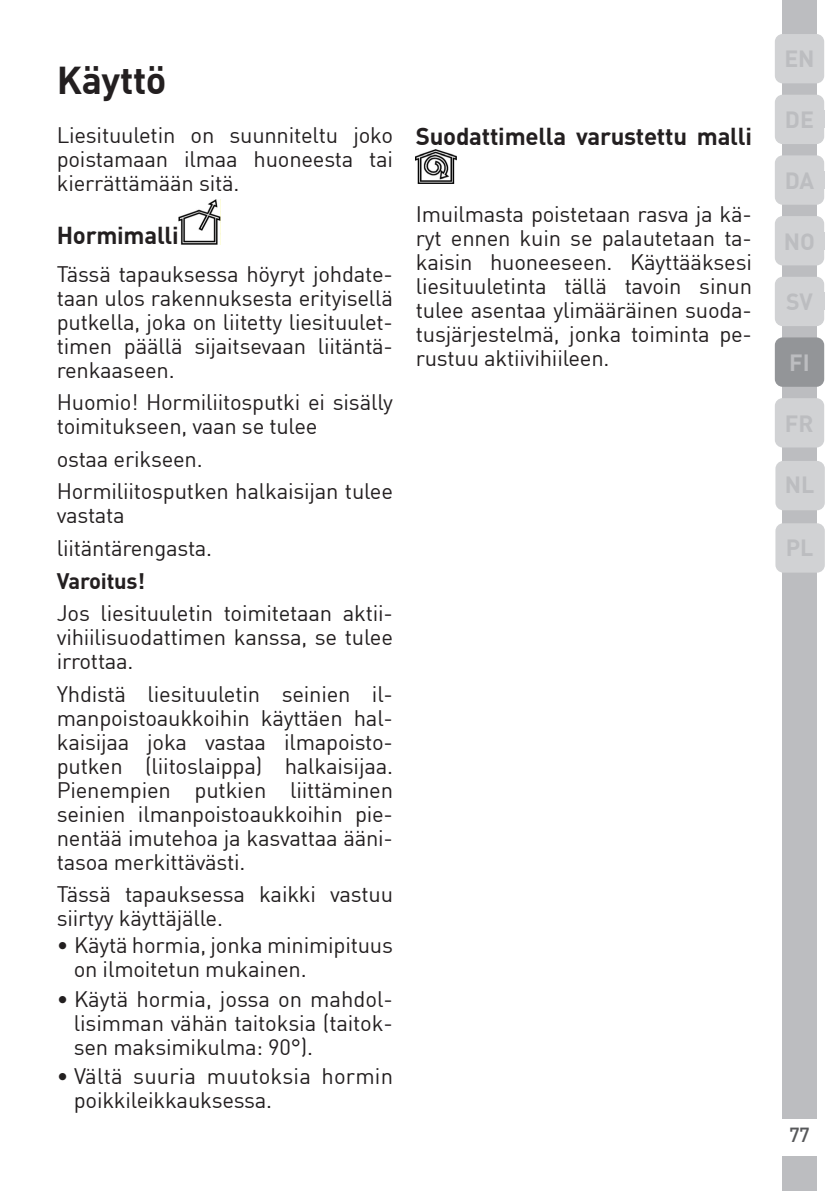
<style>
.page{position:relative;width:840px;height:1191px;background:#fff}
.page>*{position:absolute;margin:0;border:0;box-sizing:border-box;transform-origin:0 0}
.Unite_Baslik_Icerik{font:700 38px "Grundig DIN";letter-spacing:-.01em;color:#231f20}
.Alt_Baslik_Icerik{font:700 24px "Grundig DIN";letter-spacing:-.01em;color:#231f20}
.t1{font:700 23px "Grundig DIN";color:#bcbdc0}
.t2{font:700 23px "Grundig DIN";color:#bcbdc0}
.Duz_Metin{font:22px/24px "Grundig DIN";letter-spacing:-.01em;color:#231f20;text-align:justify}
.Duz_Metin-2{font:700 22px "Grundig DIN";letter-spacing:-.01em;color:#231f20}
.Sayfa_numarası{font:20px "Grundig DIN Medium";color:#57585a}
</style>
<div class="page">
<div style="left:782px;top:1157px;width:34px;height:34px;background:#bcbdc0"></div>
<div style="left:782px;top:0;width:34px;height:1119px;background:#bcbdc0"></div>
<div style="left:774px;top:34px;width:49px;height:49px;background:#d1d2d4;border-radius:8px"></div>
<div style="left:774px;top:95px;width:49px;height:49px;background:#d1d2d4;border-radius:8px"></div>
<div style="left:774px;top:155px;width:49px;height:50px;background:#d1d2d4;border-radius:8px"></div>
<div style="left:774px;top:216px;width:49px;height:49px;background:#d1d2d4;border-radius:8px"></div>
<div style="left:774px;top:277px;width:49px;height:49px;background:#d1d2d4;border-radius:8px"></div>
<div style="left:774px;top:337px;width:49px;height:50px;background:#939598;border-radius:8px"></div>
<img style="left:178px;top:199px;width:43px;height:45px">
<img style="left:415px;top:149px;width:41px;height:35px">
<div style="left:775px;top:461px;width:49px;height:49px;background:#d1d2d4;border-radius:8px"></div>
<div style="left:774px;top:398px;width:49px;height:49px;background:#d1d2d4;border-radius:8px"></div>
<div style="left:775px;top:523px;width:49px;height:49px;background:#d1d2d4;border-radius:8px"></div>
<p class="Unite_Baslik_Icerik" style="left:57px;top:55px;width:111px">Käyttö</p>
<p class="Duz_Metin" style="left:57px;top:123px;width:337px">Liesituuletin on suunniteltu joko poistamaan ilmaa huoneesta tai kierrättämään sitä.</p>
<p class="Alt_Baslik_Icerik" style="left:57px;top:219px;width:123px">Hormimalli</p>
<p class="Duz_Metin" style="left:57px;top:261px;width:337px">Tässä tapauksessa höyryt johdate&shy;taan ulos rakennuksesta erityisellä putkella, joka on liitetty liesituulet&shy;timen päällä sijaitsevaan liitäntä&shy;renkaaseen.</p>
<p class="Duz_Metin" style="left:57px;top:390px;width:337px">Huomio! Hormiliitosputki ei sisälly toimitukseen, vaan se tulee</p>
<p class="Duz_Metin" style="left:57px;top:446px;width:147px">ostaa erikseen.</p>
<p class="Duz_Metin" style="left:57px;top:479px;width:337px">Hormiliitosputken halkaisijan tulee vastata</p>
<p class="Duz_Metin" style="left:57px;top:535px;width:157px">liitäntärengasta.</p>
<p class="Duz_Metin-2" style="left:57px;top:566px;width:90px">Varoitus!</p>
<p class="Duz_Metin" style="left:57px;top:600px;width:337px">Jos liesituuletin toimitetaan aktii&shy;vihiilisuodattimen kanssa, se tulee irrottaa.</p>
<p class="Duz_Metin" style="left:57px;top:681px;width:337px">Yhdistä liesituuletin seinien il&shy;manpoistoaukkoihin käyttäen hal&shy;kaisijaa joka vastaa ilmapoisto&shy;putken (liitoslaippa) halkaisijaa.<br>Pienempien putkien liittäminen seinien ilmanpoistoaukkoihin pie&shy;nentää imutehoa ja kasvattaa ääni&shy;tasoa merkittävästi.</p>
<p class="Duz_Metin" style="left:57px;top:881px;width:337px">Tässä tapauksessa kaikki vastuu siirtyy käyttäjälle.</p>
<p class="Duz_Metin" style="left:74px;top:932px;width:320px;text-indent:-17px">• Käytä hormia, jonka minimipituus on ilmoitetun mukainen.</p>
<p class="Duz_Metin" style="left:74px;top:986px;width:320px;text-indent:-17px">• Käytä hormia, jossa on mahdol&shy;lisimman vähän taitoksia (taitok&shy;sen maksimikulma: 90°).</p>
<p class="Duz_Metin" style="left:74px;top:1064px;width:320px;text-indent:-17px">• Vältä suuria muutoksia hormin poikkileikkauksessa.</p>
<p class="Alt_Baslik_Icerik" style="left:415px;top:120px;width:337px">Suodattimella varustettu malli</p>
<p class="Duz_Metin" style="left:415px;top:202px;width:337px">Imuilmasta poistetaan rasva ja kä&shy;ryt ennen kuin se palautetaan ta&shy;kaisin huoneeseen. Käyttääksesi liesituuletinta tällä tavoin sinun tulee asentaa ylimääräinen suoda&shy;tusjärjestelmä, jonka toiminta pe&shy;rustuu aktiivihiileen.</p>
<p class="t1" style="left:783px;top:43px;width:32px">EN</p>
<p class="t1" style="left:784px;top:105px;width:31px">DE</p>
<p class="t1" style="left:784px;top:165px;width:31px">DA</p>
<p class="t1" style="left:783px;top:226px;width:33px">NO</p>
<p class="t1" style="left:785px;top:287px;width:28px">SV</p>
<p class="t1" style="left:788px;top:347px;width:22px">FI</p>
<p class="t1" style="left:784px;top:408px;width:30px">FR</p>
<p class="t1" style="left:784px;top:469px;width:31px">NL</p>
<p class="t2" style="left:785px;top:533px;width:29px">PL</p>
<p class="Sayfa_numarası" style="left:788px;top:1121px;width:22px">77</p>
</div>
